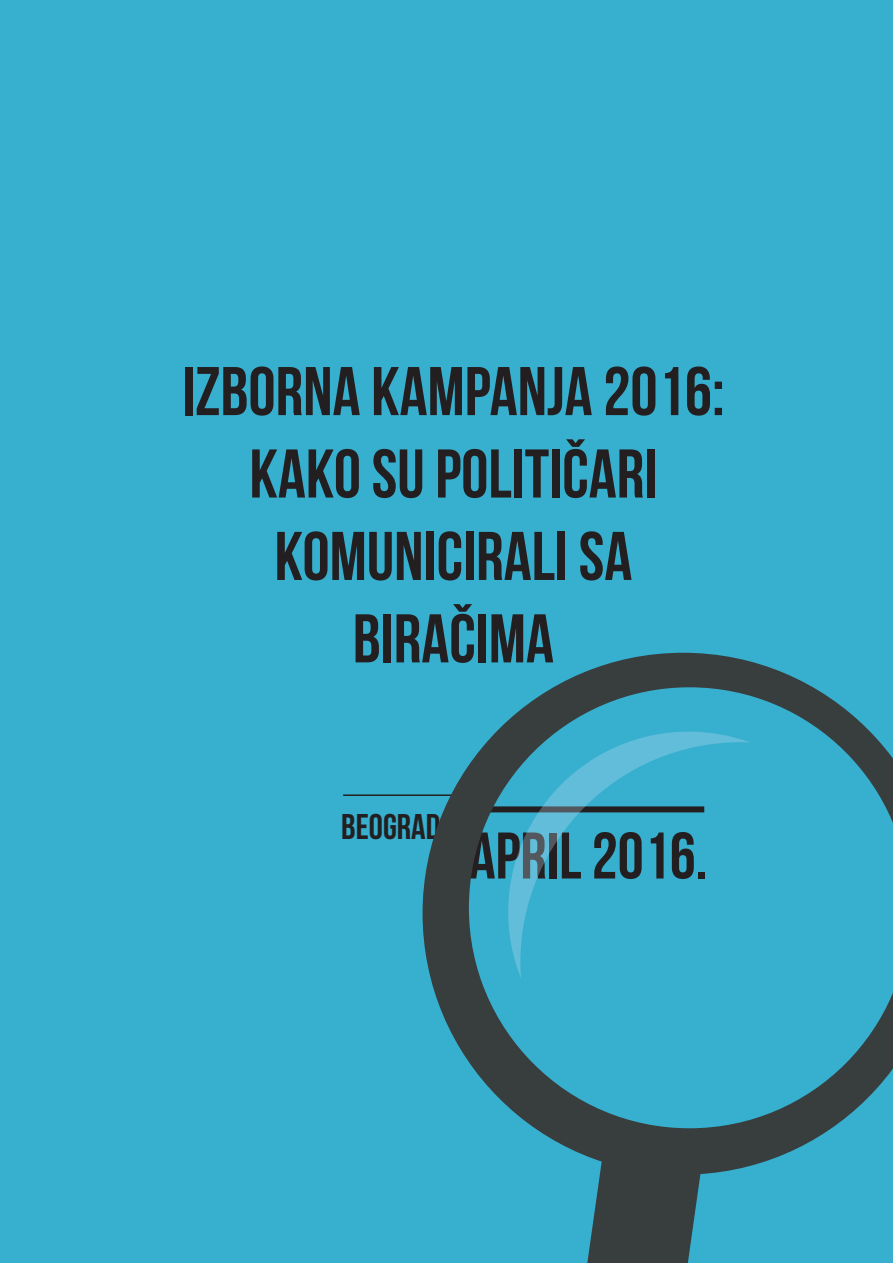
<style>
.page{position:relative;width:893px;height:1263px;background:#37afce}
.page>*{position:absolute;margin:0;border:0;box-sizing:border-box;transform-origin:0 0}
.t1{font:68.7px/82.3px "Bebas Neue";color:#231f20;text-align:center}
.t2{font:65.7px "Bebas Neue";color:#231f20}
.t3{font:35.7px "Bebas Neue";color:#231f20}
</style>
<div class="page">
<hr style="left:343px;top:794px;width:201px;height:2px;background:#231f20">
<svg style="left:587px;top:1174px;width:114px;height:89px;background:#374a4f"></svg>
<svg style="left:423px;top:653px;width:470px;height:521px"></svg>
<svg style="left:508px;top:731px;width:243px;height:248px"></svg>
<p class="t1" style="left:182px;top:349px;width:544px">IZBORNA KAMPANJA 2016:<br>KAKO SU POLITIČARI<br>KOMUNICIRALI SA<br>BIRAČIMA</p>
<p class="t3" style="left:341px;top:807px;width:101px">BEOGRAD</p>
<p class="t2" style="left:469px;top:820px;width:241px">APRIL 2016.</p>
</div>
